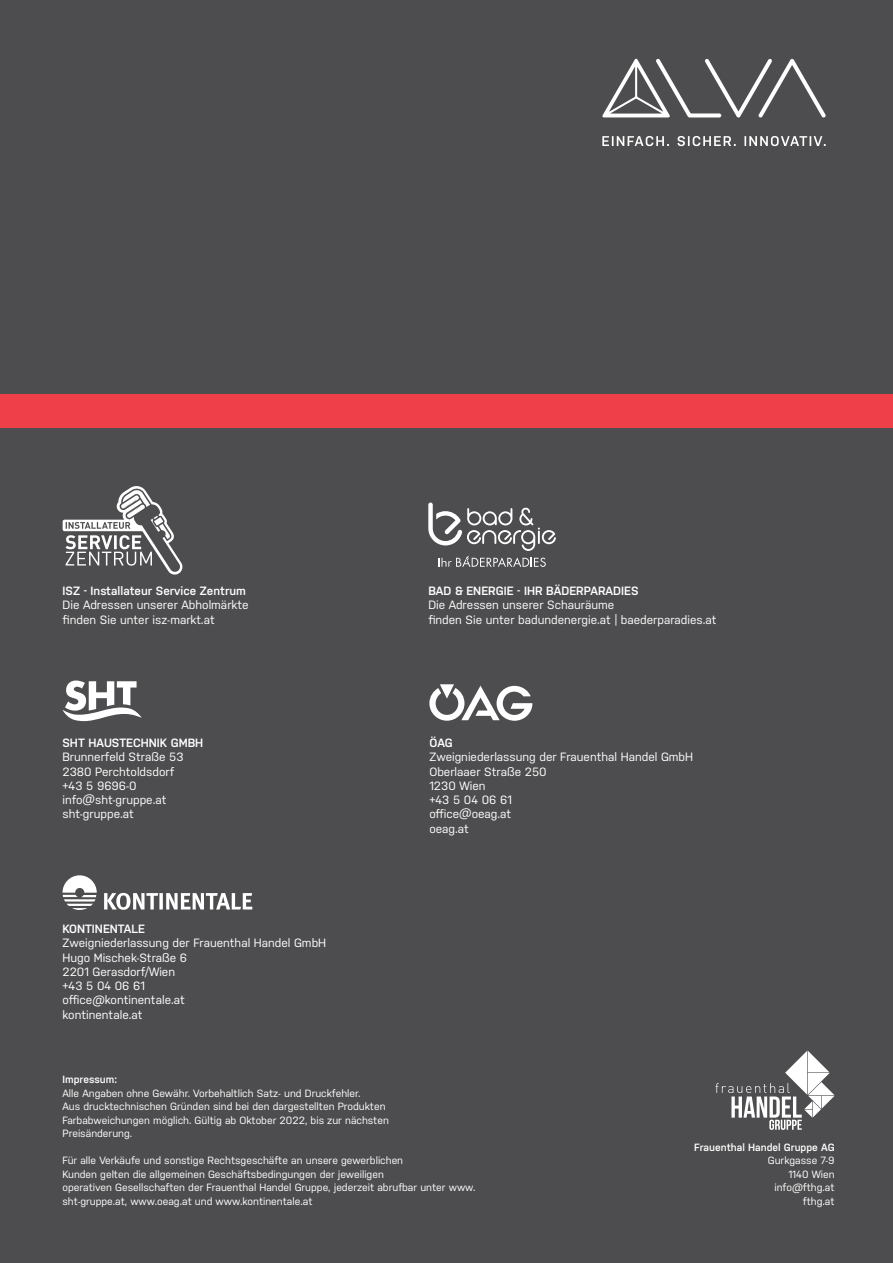
<style>
.page{position:relative;width:893px;height:1263px;background:#4d4d4f}
.page>*{position:absolute;margin:0;border:0;box-sizing:border-box;transform-origin:0 0}
.t1{font:12px/14.2px "Nudista";color:#fff}
.t2{font:600 12px "Nudista";color:#fff}
.t3{font:10.5px/13.5px "Nudista";color:#fff}
.t4{font:600 10.5px "Nudista";color:#fff}
</style>
<div class="page">
<svg style="left:63px;top:875px;width:34px;height:35px"></svg>
<svg style="left:104px;top:893px;width:148px;height:17px"></svg>
<div style="left:0;top:394px;width:893px;height:34px;background:#ef404a"></div>
<svg style="left:428px;top:502px;width:128px;height:65px"></svg>
<svg style="left:63px;top:486px;width:119px;height:88px"></svg>
<svg style="left:63px;top:680px;width:79px;height:41px"></svg>
<svg style="left:429px;top:684px;width:103px;height:37px"></svg>
<svg style="left:715px;top:1050px;width:120px;height:80px"></svg>
<svg style="left:602px;top:59px;width:224px;height:59px"></svg>
<svg style="left:602px;top:136px;width:224px;height:10px"></svg>
<p class="t2" style="left:63px;top:584px;width:185px">ISZ - Installateur Service Zentrum</p>
<p class="t1" style="left:63px;top:598px;width:187px">Die Adressen unserer Abholmärkte finden Sie unter isz-markt.at</p>
<p class="t2" style="left:63px;top:736px;width:142px">SHT HAUSTECHNIK GMBH</p>
<p class="t1" style="left:63px;top:750px;width:123px">Brunnerfeld Straße 53<br>2380 Perchtoldsdorf +43 5 9696-0 info@sht-gruppe.at sht-gruppe.at</p>
<p class="t2" style="left:63px;top:922px;width:84px">KONTINENTALE</p>
<p class="t1" style="left:63px;top:936px;width:265px">Zweigniederlassung der Frauenthal Handel GmbH<br>Hugo Mischek-Straße 6<br>2201 Gerasdorf/Wien<br>+43 5 04 06 61<br>office@kontinentale.at<br>kontinentale.at</p>
<p class="t2" style="left:428px;top:584px;width:212px">BAD &amp; ENERGIE - IHR BÄDERPARADIES</p>
<p class="t1" style="left:428px;top:598px;width:290px">Die Adressen unserer Schauräume<br>finden Sie unter badundenergie.at | baederparadies.at</p>
<p class="t2" style="left:429px;top:736px;width:25px">ÖAG</p>
<p class="t1" style="left:429px;top:750px;width:265px">Zweigniederlassung der Frauenthal Handel GmbH<br>Oberlaaer Straße 250<br>1230 Wien<br>+43 5 04 06 61<br>office@oeag.at<br>oeag.at</p>
<p class="t4" style="left:63px;top:1073px;width:56px">Impressum:</p>
<p class="t3" style="left:63px;top:1086px;width:328px">Alle Angaben ohne Gewähr. Vorbehaltlich Satz- und Druckfehler.<br>Aus drucktechnischen Gründen sind bei den dargestellten Produkten Farbabweichungen möglich. Gültig ab Oktober 2022, bis zur nächsten Preisänderung.</p>
<p class="t3" style="left:63px;top:1153px;width:415px">Für alle Verkäufe und sonstige Rechtsgeschäfte an unsere gewerblichen<br>Kunden gelten die allgemeinen Geschäftsbedingungen der jeweiligen<br>operativen Gesellschaften der Frauenthal Handel Gruppe, jederzeit abrufbar unter www. sht-gruppe.at, www.oeag.at und www.kontinentale.at</p>
<p class="t4" style="left:694px;top:1141px;width:142px">Frauenthal Handel Gruppe AG</p>
<p class="t3" style="left:768px;top:1153px;width:68px;text-align:right">Gurkgasse 7-9<br>1140 Wien info@fthg.at fthg.at</p>
</div>
